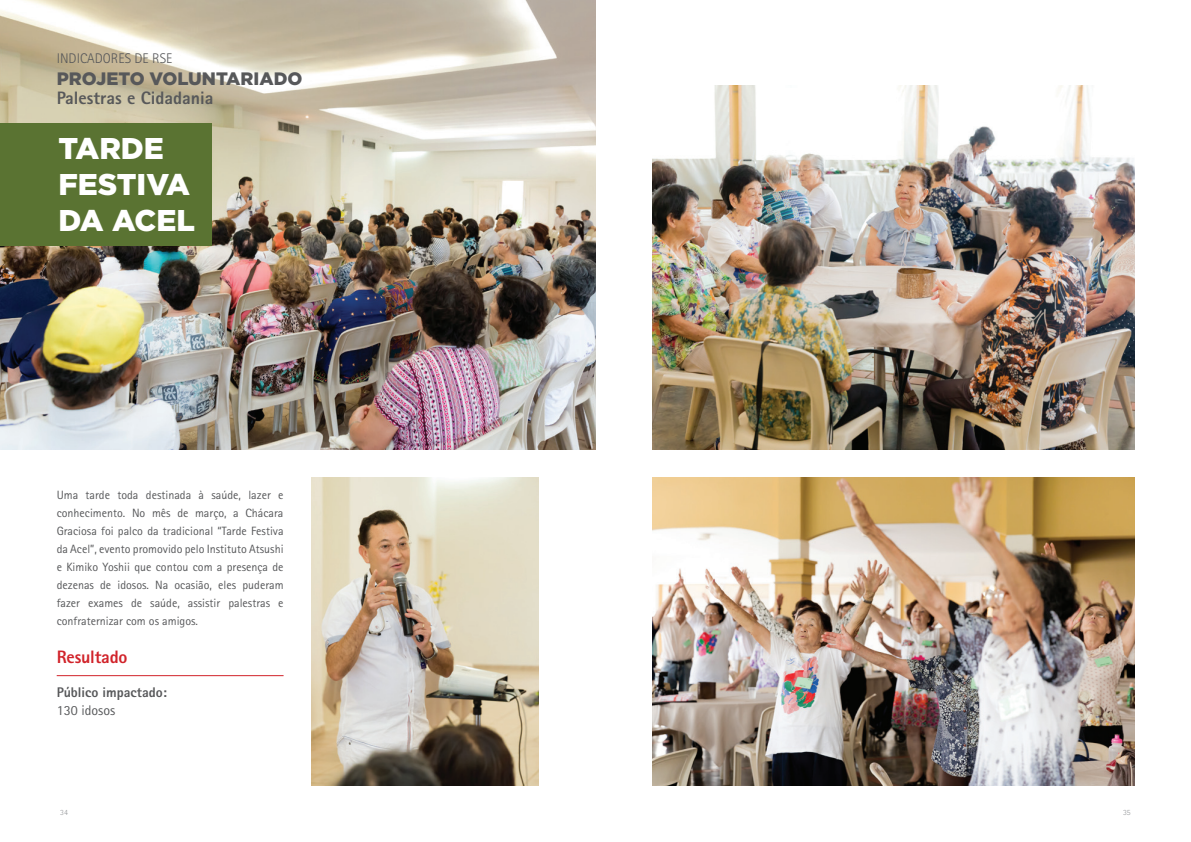
<style>
.page{position:relative;width:1191px;height:842px;background:#fff}
.page>*{position:absolute;margin:0;border:0;box-sizing:border-box;transform-origin:0 0}
.t1{font:900 30px/36px "Gotham";color:#fff}
.t2{font:800 18px "Rotis Sans Serif Std";color:#57585a}
.t3{font:900 18px "Gotham";color:#57585a}
.t4{font:800 18px "Rotis Sans Serif Std";letter-spacing:-.01em;color:#d1232a}
.t5{font:800 14px "Rotis Sans Serif Std";color:#57585a}
.t6{font:300 14px "Rotis Sans Serif Std";color:#57585a}
.t7{font:14px "Rotis Sans Serif Std";color:#57585a}
.t8{font:12px/18px "Rotis Sans Serif Std";color:#57585a;text-align:justify}
.t9{font:300 8px "Rotis Sans Serif Std";color:#939598}
</style>
<div class="page">
<img style="left:0;top:0;width:595px;height:449px">
<img style="left:312px;top:478px;width:227px;height:307px">
<div style="left:0;top:123px;width:212px;height:123px;background:#5a7332"></div>
<hr style="left:57px;top:675px;width:226px;height:1px;background:#d1232a">
<img style="left:652px;top:85px;width:482px;height:364px">
<img style="left:652px;top:478px;width:482px;height:307px">
<p class="t6" style="left:57px;top:50px;width:12px">INDICADORES</p>
<p class="t6" style="left:134px;top:50px;width:39px">DE RSE</p>
<h2 class="t3" style="left:57px;top:68px;width:247px">PROJETO VOLUNTARIADO</h2>
<h2 class="t2" style="left:57px;top:87px;width:158px">Palestras e Cidadania</h2>
<h1 class="t1" style="left:58px;top:129px;width:63px">TARDE<br>FESTIV</h1>
<h1 class="t1" style="left:166px;top:165px;width:25px">A</h1>
<h1 class="t1" style="left:58px;top:201px;width:97px">DA ACEL</h1>
<p class="t8" style="left:57px;top:486px;width:228px">Uma tarde toda destinada à saúde, lazer e conhecimento. No mês de março, a Chácara Graciosa foi palco da tradicional “Tarde Festiva da Acel”, evento promovido pelo Instituto Atsushi e Kimiko Yoshii que contou com a presença de dezenas de idosos. Na ocasião, eles puderam fazer exames de saúde, assistir palestras e confraternizar com os amigos.</p>
<h2 class="t4" style="left:57px;top:645px;width:72px">Resultado</h2>
<p class="t5" style="left:57px;top:683px;width:112px">Público impactado:</p>
<p class="t7" style="left:57px;top:702px;width:60px">130 idosos</p>
<p class="t9" style="left:60px;top:808px;width:9px">34</p>
<p class="t9" style="left:1123px;top:808px;width:9px">35</p>
</div>
